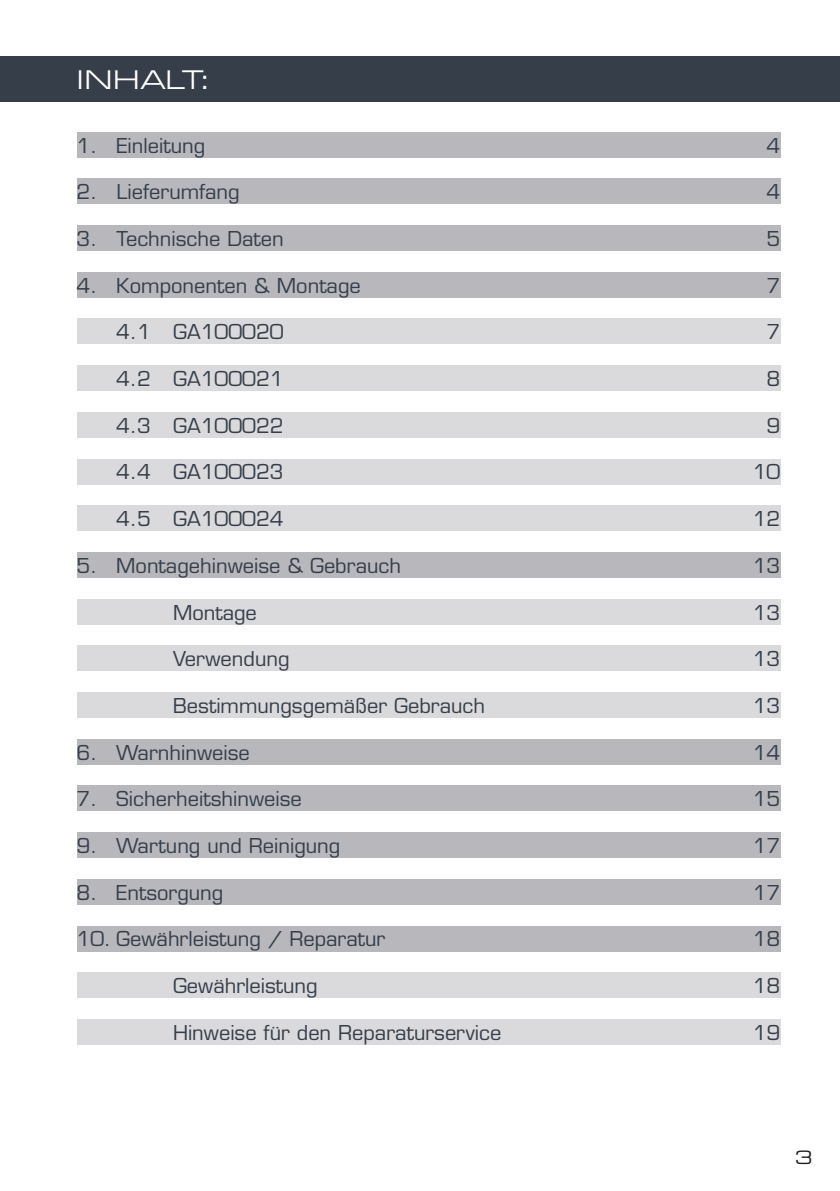
<style>
.page{position:relative;width:840px;height:1191px;background:#fff}
.page>*{position:absolute;margin:0;border:0;box-sizing:border-box;transform-origin:0 0}
.t1{font:28px "Eurostile Ext";color:#fff}
.t2{font:20px "Eurostile LT Std";color:#353e49}
.t3{font:20px "Eurostile Ext";color:#231f20}
</style>
<div class="page">
<div style="left:0;top:57px;width:839px;height:45px;background:#353e49"></div>
<div style="left:77px;top:132px;width:703px;height:25px;background:#b8b7bc"></div>
<div style="left:77px;top:178px;width:703px;height:26px;background:#b8b7bc"></div>
<div style="left:77px;top:225px;width:703px;height:26px;background:#b8b7bc"></div>
<div style="left:77px;top:272px;width:703px;height:26px;background:#b8b7bc"></div>
<div style="left:77px;top:319px;width:703px;height:25px;background:#dad9db"></div>
<div style="left:77px;top:365px;width:703px;height:26px;background:#dad9db"></div>
<div style="left:77px;top:412px;width:703px;height:26px;background:#dad9db"></div>
<div style="left:77px;top:459px;width:703px;height:25px;background:#dad9db"></div>
<div style="left:77px;top:505px;width:703px;height:26px;background:#dad9db"></div>
<div style="left:77px;top:552px;width:703px;height:26px;background:#b8b7bc"></div>
<div style="left:77px;top:599px;width:703px;height:25px;background:#dad9db"></div>
<div style="left:77px;top:645px;width:703px;height:26px;background:#dad9db"></div>
<div style="left:77px;top:692px;width:703px;height:26px;background:#dad9db"></div>
<div style="left:77px;top:739px;width:703px;height:25px;background:#b8b7bc"></div>
<div style="left:77px;top:785px;width:703px;height:26px;background:#b8b7bc"></div>
<div style="left:77px;top:832px;width:703px;height:26px;background:#b8b7bc"></div>
<div style="left:77px;top:879px;width:703px;height:25px;background:#b8b7bc"></div>
<div style="left:77px;top:925px;width:703px;height:26px;background:#b8b7bc"></div>
<div style="left:77px;top:972px;width:703px;height:26px;background:#dad9db"></div>
<div style="left:77px;top:1019px;width:703px;height:25px;background:#dad9db"></div>
<h1 class="t1" style="left:77px;top:61px;width:134px">INHALT:</h1>
<p class="t2" style="left:77px;top:133px;width:130px">1. Einleitung</p>
<p class="t2" style="left:766px;top:133px;width:15px">4</p>
<p class="t2" style="left:77px;top:180px;width:164px">2. Lieferumfang</p>
<p class="t2" style="left:766px;top:180px;width:15px">4</p>
<p class="t2" style="left:77px;top:226px;width:208px">3. Technische Daten</p>
<p class="t2" style="left:766px;top:226px;width:15px">5</p>
<p class="t2" style="left:77px;top:273px;width:285px">4. Komponenten &amp; Montage</p>
<p class="t2" style="left:766px;top:273px;width:15px">7</p>
<p class="t2" style="left:116px;top:320px;width:169px">4.1 GA100020</p>
<p class="t2" style="left:766px;top:320px;width:15px">7</p>
<p class="t2" style="left:116px;top:367px;width:169px">4.2 GA100021</p>
<p class="t2" style="left:766px;top:367px;width:15px">8</p>
<p class="t2" style="left:116px;top:413px;width:169px">4.3 GA100022</p>
<p class="t2" style="left:766px;top:413px;width:15px">9</p>
<p class="t2" style="left:116px;top:460px;width:169px">4.4 GA100023</p>
<p class="t2" style="left:752px;top:460px;width:29px">10</p>
<p class="t2" style="left:116px;top:507px;width:169px">4.5 GA100024</p>
<p class="t2" style="left:752px;top:507px;width:29px">12</p>
<p class="t2" style="left:76px;top:553px;width:326px">5. Montagehinweise &amp; Gebrauch</p>
<p class="t2" style="left:752px;top:553px;width:29px">13</p>
<p class="t2" style="left:173px;top:600px;width:85px">Montage</p>
<p class="t2" style="left:752px;top:600px;width:29px">13</p>
<p class="t2" style="left:173px;top:647px;width:118px">Verwendung</p>
<p class="t2" style="left:752px;top:647px;width:29px">13</p>
<p class="t2" style="left:173px;top:693px;width:313px">Bestimmungsgemäßer Gebrauch</p>
<p class="t2" style="left:752px;top:693px;width:29px">13</p>
<p class="t2" style="left:76px;top:740px;width:175px">6. Warnhinweise</p>
<p class="t2" style="left:752px;top:740px;width:29px">14</p>
<p class="t2" style="left:76px;top:787px;width:227px">7. Sicherheitshinweise</p>
<p class="t2" style="left:752px;top:787px;width:29px">15</p>
<p class="t2" style="left:76px;top:833px;width:265px">9. Wartung und Reinigung</p>
<p class="t2" style="left:752px;top:833px;width:29px">17</p>
<p class="t2" style="left:76px;top:880px;width:148px">8. Entsorgung</p>
<p class="t2" style="left:752px;top:880px;width:29px">17</p>
<p class="t2" style="left:76px;top:927px;width:310px">10. Gewährleistung / Reparatur</p>
<p class="t2" style="left:752px;top:927px;width:29px">18</p>
<p class="t2" style="left:173px;top:973px;width:146px">Gewährleistung</p>
<p class="t2" style="left:752px;top:973px;width:29px">18</p>
<p class="t2" style="left:173px;top:1020px;width:330px">Hinweise für den Reparaturservice</p>
<p class="t2" style="left:752px;top:1020px;width:29px">19</p>
<p class="t3" style="left:794px;top:1143px;width:20px">3</p>
</div>
